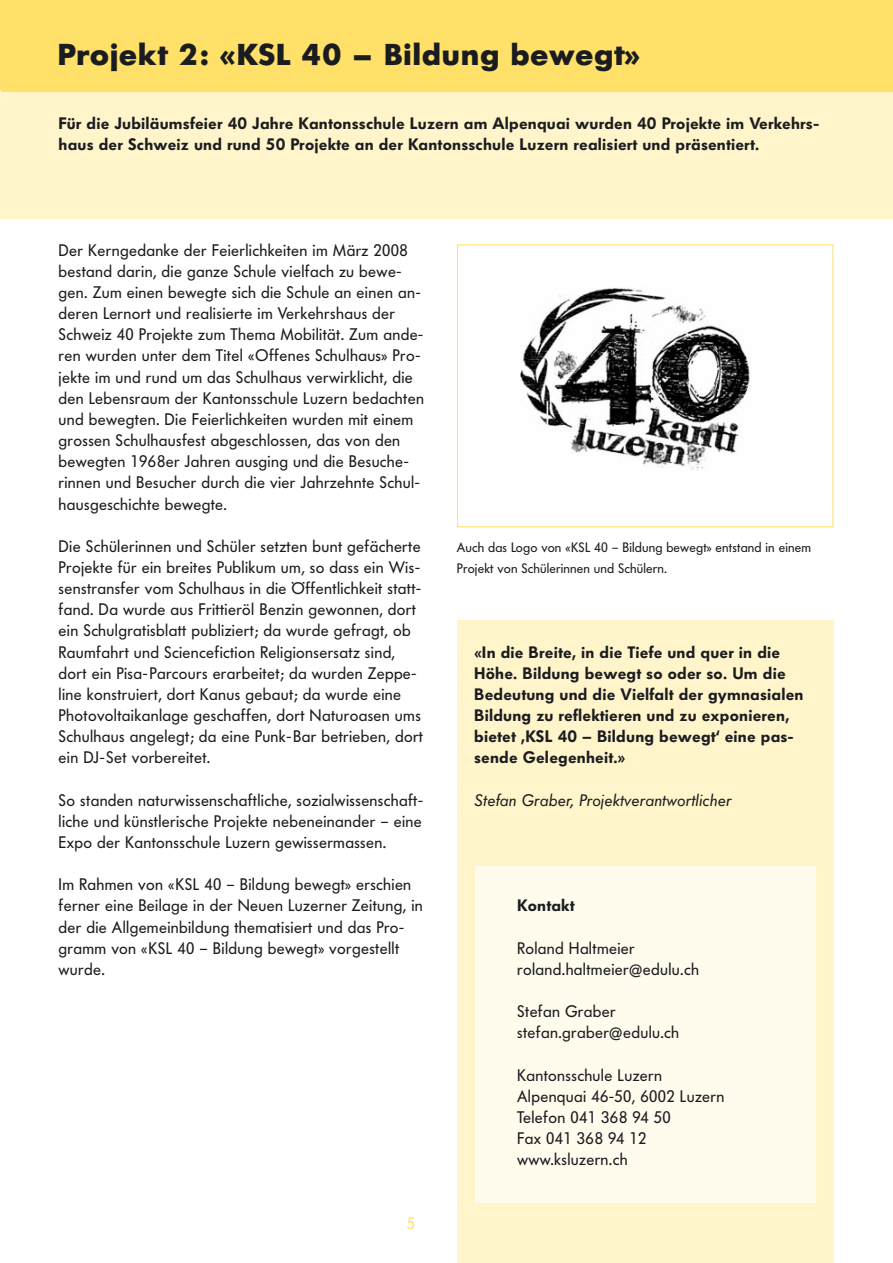
<style>
.page{position:relative;width:893px;height:1263px;background:#fff}
.page>*{position:absolute;margin:0;border:0;box-sizing:border-box;transform-origin:0 0}
.t1{font:700 30px "FU24";letter-spacing:.03em;color:#1b1c20}
.t2{font:16.5px/21.1px "FU24";letter-spacing:.035em;color:#1b1c20}
.t3{font:600 16.5px/21.1px "FU24";letter-spacing:.025em;color:#1b1c20}
.t4{font:italic 16.5px "FU24";letter-spacing:.035em;color:#1b1c20}
.t5{font:16.5px "FU24";color:#ffe068}
.t6{font:13.5px/21.1px "FU24";letter-spacing:.025em;color:#1b1c20}
.s1{font-family:"Futura"}
</style>
<div class="page">
<div style="left:0;top:90px;width:892px;height:129px;background:#fff4ca"></div>
<div style="left:0;top:0;width:892px;height:91px;background:#ffe068"></div>
<div style="left:457px;top:621px;width:376px;height:642px;background:#fff4ca"></div>
<div style="left:475px;top:867px;width:340px;height:336px;background:#fffbed"></div>
<img style="left:520px;top:288px;width:230px;height:182px">
<div style="left:457px;top:244px;width:376px;height:283px;border:1px solid #ffe068"></div>
<hr style="left:0;top:90px;width:1px;height:129px;background:#fff4ca">
<h1 class="t1" style="left:57px;top:43px;width:585px">Projekt 2: «KSL 40 – Bildung bewegt»</h1>
<p class="t3" style="left:59px;top:114px;width:762px">Für die Jubiläumsfeier 40 Jahre Kantonsschule Luzern am Alpenquai wurden 40 Projekte im Verkehrs&shy;haus der Schweiz und rund 50 Projekte an der Kantonsschule Luzern realisiert und präsentiert.</p>
<p class="t2" style="left:59px;top:241px;width:367px">Der Kerngedanke der Feierlichkeiten im März 2008 bestand darin, die ganze Schule vielfach zu bewe&shy;gen. Zum einen bewegte sich die Schule an einen an&shy;deren Lernort und realisierte im Verkehrshaus der Schweiz 40 Projekte zum Thema Mobilität. Zum ande&shy;ren wurden unter dem Titel «Offenes Schulhaus» Pro&shy;jekte im und rund um das Schulhaus verwirklicht, die den Lebensraum der Kantonsschule Luzern bedachten und bewegten. Die Feierlichkeiten wurden mit einem grossen Schulhausfest abgeschlossen, das von den bewegten 1968er Jahren ausging und die Besuche&shy;rinnen und Besucher durch die vier Jahrzehnte Schul&shy;hausgeschichte bewegte.</p>
<p class="t2" style="left:59px;top:537px;width:366px">Die Schülerinnen und Schüler setzten bunt gefächerte Projekte für ein breites Publikum um, so dass ein Wis&shy;senstransfer vom Schulhaus in die Öffentlichkeit statt&shy;fand. Da wurde aus Frittieröl Benzin gewonnen, dort ein Schulgratisblatt publiziert; da wurde gefragt, ob Raumfahrt und Sciencefiction Religionsersatz sind, dort ein Pisa-Parcours erarbeitet; da wurden Zeppe&shy;line konstruiert, dort Kanus gebaut; da wurde eine Photovoltaikanlage geschaffen, dort Naturoasen ums Schulhaus angelegt; da eine Punk-Bar betrieben, dort ein DJ-Set vorbereitet.</p>
<p class="t2" style="left:59px;top:791px;width:366px;text-align:justify">So standen naturwissenschaftliche, sozialwissenschaft&shy;liche und künstlerische Projekte nebeneinander – eine Expo der Kantonsschule Luzern gewissermassen.</p>
<p class="t2" style="left:59px;top:875px;width:366px">Im Rahmen von «KSL 40 – Bildung bewegt» erschien ferner eine Beilage in der Neuen Luzerner Zeitung, in der die Allgemeinbildung thematisiert und das Pro&shy;gramm von «KSL 40 – Bildung bewegt» vorgestellt wurde.</p>
<p class="t5" style="left:407px;top:1216px;width:10px">5</p>
<p class="t6" style="left:457px;top:538px;width:355px">Auch das Logo von «KSL 40 – Bildung bewegt» entstand in einem<br>Projekt von Schülerinnen und Schülern.</p>
<p class="t3" style="left:474px;top:643px;width:331px">«In die Breite, in die Tiefe und quer in die Höhe. Bildung bewegt so oder so. Um die Bedeutung und die Vielfalt der gymnasialen Bildung zu reflektieren und zu exponieren, bietet ‚KSL 40 – Bildung bewegt‘ eine pas&shy;sende Gelegenheit.»</p>
<p class="t4" style="left:474px;top:793px;width:258px">Stefan Graber, Projektverantwortlicher</p>
<p class="t3" style="left:517px;top:896px;width:59px">Kontakt</p>
<p class="t2" style="left:517px;top:939px;width:183px">Roland Haltmeier roland.haltmeier<span class="s1">@</span>edulu.ch</p>
<p class="t2" style="left:517px;top:1002px;width:163px">Stefan Graber stefan.graber<span class="s1">@</span>edulu.ch</p>
<p class="t2" style="left:517px;top:1066px;width:209px">Kantonsschule Luzern<br>Alpenquai 46-50, 6002 Luzern<br>Telefon 041 368 94 50<br>Fax 041 368 94 12 www.ksluzern.ch</p>
</div>
